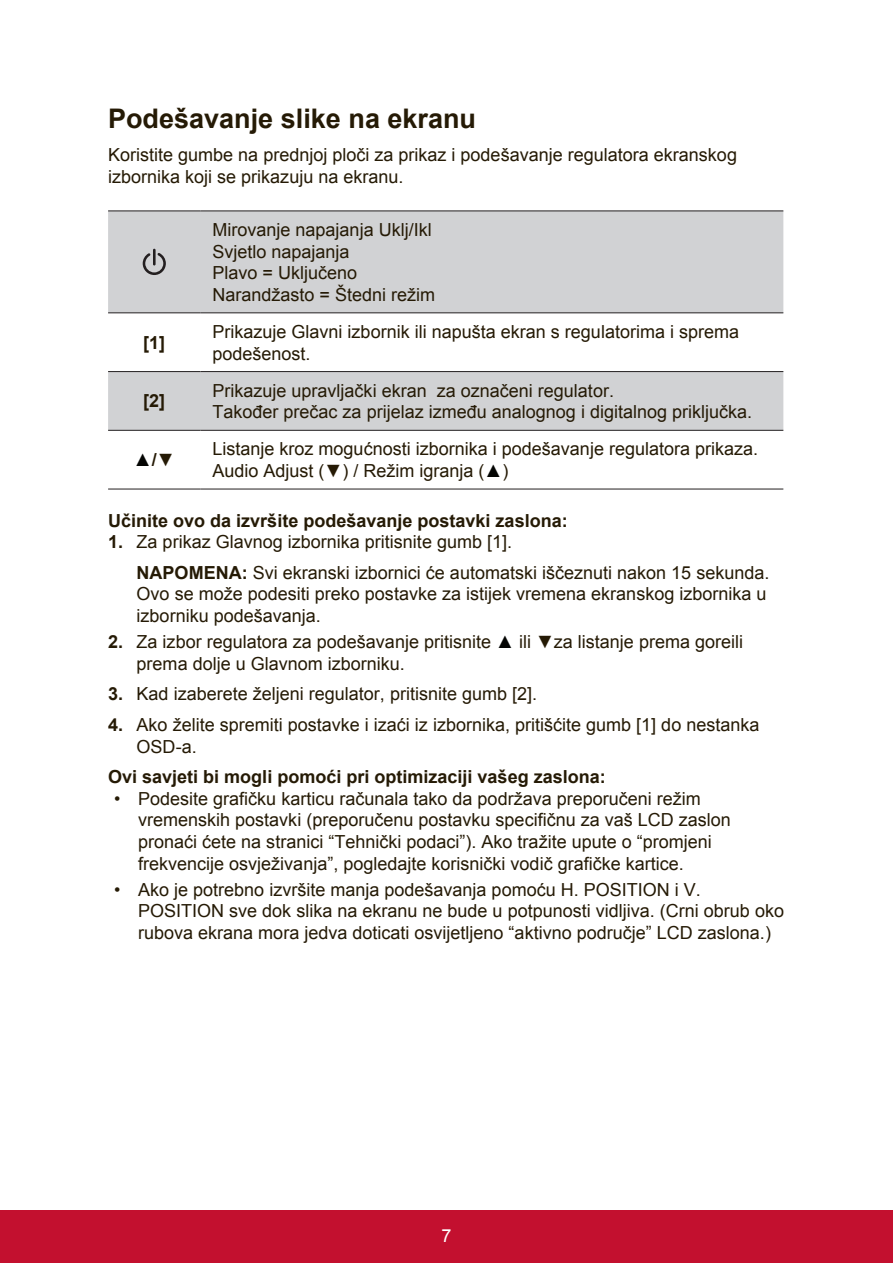
<style>
.page{position:relative;width:893px;height:1263px;background:#fff}
.page>*{position:absolute;margin:0;border:0;box-sizing:border-box;transform-origin:0 0}
.t1{font:700 27px "Arial";color:#251a05}
.t2{font:18px/21.6px "Arial";color:#251a05}
.t3{font:700 18px "Arial";color:#251a05}
.t4{font:18px "Arial";color:#040503}
.t5{font:18px "Arial";color:#fff}
.s1{font-weight:700;color:#251a05}
.s2{color:#251a05}
.s3{color:#040503}
.s4{font-weight:700}
</style>
<div class="page">
<div style="left:0;top:1210px;width:892px;height:53px;background:#c3102f"></div>
<svg style="left:108px;top:211px;width:675px;height:219px;fill:#d1d2d4"></svg>
<hr style="left:108px;top:210px;width:92px;height:1px;background:#231f20">
<hr style="left:200px;top:210px;width:583px;height:1px;background:#231f20">
<hr style="left:108px;top:312px;width:92px;height:1px;background:#231f20">
<hr style="left:200px;top:312px;width:583px;height:1px;background:#231f20">
<hr style="left:108px;top:371px;width:92px;height:1px;background:#231f20">
<hr style="left:200px;top:371px;width:583px;height:1px;background:#231f20">
<hr style="left:108px;top:430px;width:92px;height:1px;background:#231f20">
<hr style="left:200px;top:430px;width:583px;height:1px;background:#231f20">
<hr style="left:108px;top:488px;width:92px;height:1px;background:#231f20">
<hr style="left:200px;top:488px;width:583px;height:1px;background:#231f20">
<svg style="left:143px;top:249px;width:23px;height:26px"></svg>
<h1 class="t1" style="left:108px;top:100px;width:369px">Podešavanje slike na ekranu</h1>
<p class="t2" style="left:108px;top:144px;width:630px">Koristite gumbe na prednjoj ploči za prikaz i podešavanje regulatora ekranskog izbornika koji se prikazuju na ekranu.</p>
<p class="t2" style="left:212px;top:219px;width:224px">Mirovanje napajanja Uklj/Ikl<br>Svjetlo napajanja<br>Plavo = Uključeno<br>Narandžasto = Štedni režim</p>
<p class="t3" style="left:143px;top:330px;width:23px">[1]</p>
<p class="t2" style="left:212px;top:321px;width:528px">Prikazuje Glavni izbornik ili napušta ekran s regulatorima i sprema podešenost.</p>
<p class="t3" style="left:143px;top:389px;width:23px">[2]</p>
<p class="t2" style="left:212px;top:380px;width:541px">Prikazuje upravljački ekran za označeni regulator.<br>Također prečac za prijelaz između analognog i digitalnog priključka.</p>
<p class="t4" style="left:134px;top:448px;width:42px">▲<span class="s1">/</span><span class="s2">▼</span></p>
<p class="t2" style="left:212px;top:438px;width:547px">Listanje kroz mogućnosti izbornika i podešavanje regulatora prikaza.<br>Audio Adjust (▼) / Režim igranja (<span class="s3">▲</span>)</p>
<p class="t3" style="left:108px;top:508px;width:461px">Učinite ovo da izvršite podešavanje postavki zaslona:</p>
<p class="t2" style="left:136px;top:527px;width:634px;line-height:30.6px;text-indent:-28px"><span class="s4">1.</span> Za prikaz Glavnog izbornika pritisnite gumb [1].<br><span class="s4">NAPOMENA:</span> Svi ekranski izbornici će automatski iščeznuti nakon 15 sekunda.</p>
<p class="t2" style="left:136px;top:583px;width:631px">Ovo se može podesiti preko postavke za istijek vremena ekranskog izbornika u izborniku podešavanja.</p>
<p class="t2" style="left:136px;top:631px;width:607px;text-indent:-28px"><span class="s4">2.</span> Za izbor regulatora za podešavanje pritisnite <span class="s3">▲</span> ili ▼za listanje prema goreili prema dolje u Glavnom izborniku.</p>
<p class="t2" style="left:108px;top:683px;width:430px"><span class="s4">3.</span> Kad izaberete željeni regulator, pritisnite gumb [2].</p>
<p class="t2" style="left:136px;top:714px;width:624px;text-indent:-28px"><span class="s4">4.</span> Ako želite spremiti postavke i izaći iz izbornika, pritišćite gumb [1] do nestanka<br>OSD-a.</p>
<p class="t3" style="left:108px;top:765px;width:499px">Ovi savjeti bi mogli pomoći pri optimizaciji vašeg zaslona:</p>
<p class="t2" style="left:138px;top:788px;width:594px;text-indent:-24px">• Podesite grafičku karticu računala tako da podržava preporučeni režim vremenskih postavki (preporučenu postavku specifičnu za vaš LCD zaslon pronaći ćete na stranici “Tehnički podaci”). Ako tražite upute o “promjeni frekvencije osvježivanja”, pogledajte korisnički vodič grafičke kartice.</p>
<p class="t2" style="left:138px;top:878px;width:647px;text-indent:-24px">• Ako je potrebno izvršite manja podešavanja pomoću H. POSITION i V.<br>POSITION sve dok slika na ekranu ne bude u potpunosti vidljiva. (Crni obrub oko rubova ekrana mora jedva doticati osvijetljeno “aktivno područje” LCD zaslona.)</p>
<p class="t5" style="left:441px;top:1223px;width:12px">7</p>
</div>
